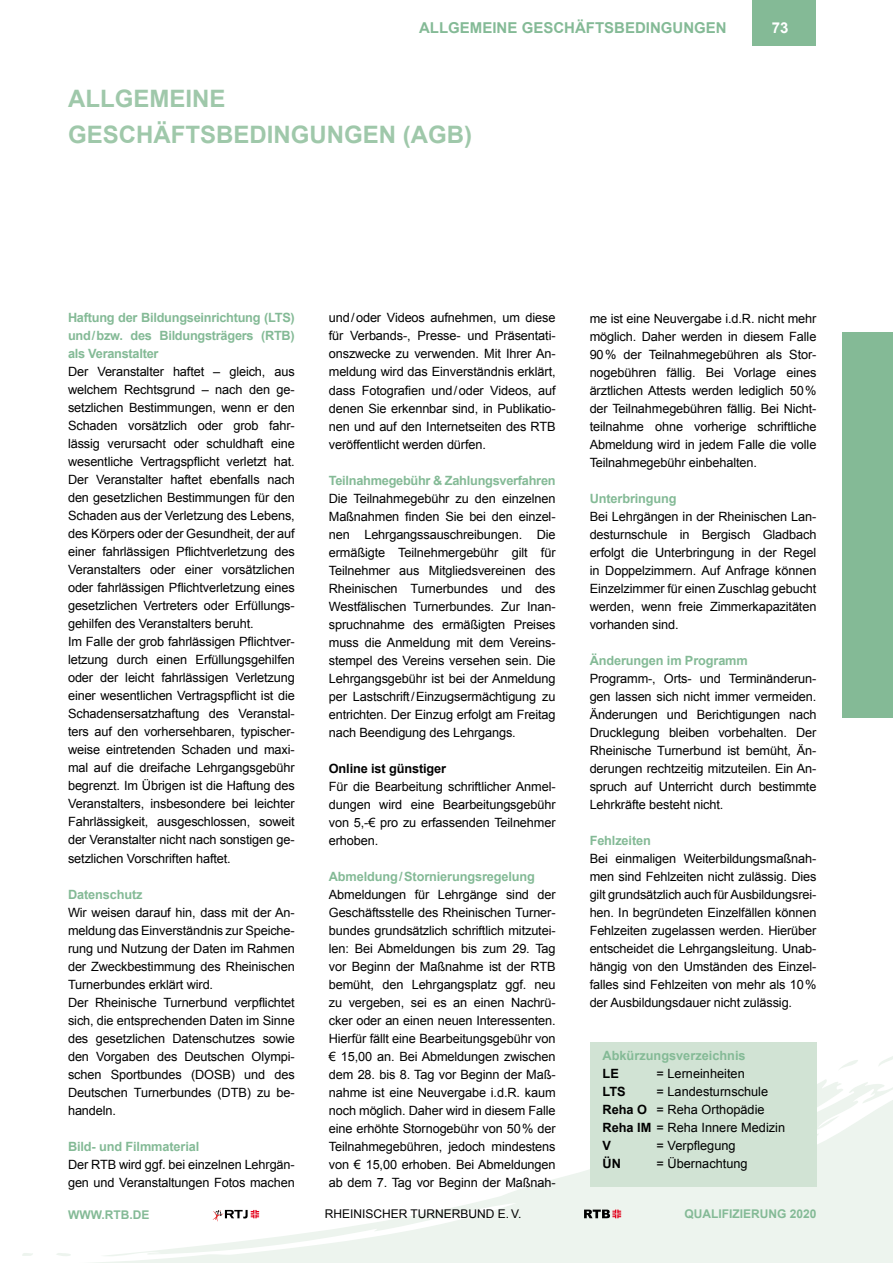
<style>
.page{position:relative;width:893px;height:1263px;background:#fff}
.page>*{position:absolute;margin:0;border:0;box-sizing:border-box;transform-origin:0 0}
.t1{font:700 24px/36px "Arial";color:#9fc8aa}
.t2{font:700 15px "Arial";color:#84ba96}
.t3{font:700 15px "Arial";color:#fff}
.t4{font:12.75px/18px "Arial";letter-spacing:-.01em;color:#000;text-align:justify}
.t5{font:700 12.75px/18px "Arial";letter-spacing:-.01em;color:#84ba96;text-align:justify}
.t6{font:700 12.75px "Arial";letter-spacing:-.01em;color:#000}
.t7{font:700 12px "Arial";color:#84ba96}
.t8{font:12px "Arial";color:#000}
.s1{font-weight:700}
</style>
<div class="page">
<svg style="left:22px;top:1042px;width:871px;height:221px"></svg>
<div style="left:752px;top:0;width:64px;height:46px;background:#84ba96"></div>
<svg style="left:584px;top:1209px;width:37px;height:9px"></svg>
<div style="left:842px;top:332px;width:51px;height:386px;background:#84ba96"></div>
<svg style="left:213px;top:1210px;width:46px;height:11px"></svg>
<div style="left:590px;top:1042px;width:226px;height:144px;background:#d1e3d4"></div>
<p class="t2" style="left:419px;top:18px;width:309px">ALLGEMEINE GESCHÄFTSBEDINGUNGEN</p>
<h1 class="t1" style="left:68px;top:81px;width:405px">ALLGEMEINE<br>GESCHÄFTSBEDINGUNGEN (AGB)</h1>
<p class="t3" style="left:772px;top:18px;width:18px">73</p>
<p class="t5" style="left:68px;top:309px;width:228px">Haftung der Bildungseinrichtung (LTS) und/bzw. des Bildungsträgers (RTB) als Veranstalter</p>
<p class="t4" style="left:68px;top:363px;width:228px;text-align:left">Der Veranstalter haftet – gleich, aus welchem Rechtsgrund – nach den ge&shy;setzlichen Bestimmungen, wenn er den Schaden vorsätzlich oder grob fahr&shy;lässig verursacht oder schuldhaft eine wesentliche Vertragspflicht verletzt hat.<br>Der Veranstalter haftet ebenfalls nach den gesetzlichen Bestimmungen für den Schaden aus der Verletzung des Lebens, des Körpers oder der Gesundheit, der auf einer fahrlässigen Pflichtverletzung des Veranstalters oder einer vorsätzlichen oder fahrlässigen Pflichtverletzung eines gesetzlichen Vertreters oder Erfüllungs&shy;gehilfen des Veranstalters beruht.<br>Im Falle der grob fahrlässigen Pflichtver&shy;letzung durch einen Erfüllungsgehilfen oder der leicht fahrlässigen Verletzung einer wesentlichen Vertragspflicht ist die Schadensersatzhaftung des Veranstal&shy;ters auf den vorhersehbaren, typischer&shy;weise eintretenden Schaden und maxi&shy;mal auf die dreifache Lehrgangsgebühr begrenzt. Im Übrigen ist die Haftung des Veranstalters, insbesondere bei leichter Fahrlässigkeit, ausgeschlossen, soweit der Veranstalter nicht nach sonstigen ge&shy;setzlichen Vorschriften haftet.</p>
<p class="t5" style="left:68px;top:885px;width:76px">Datenschutz</p>
<p class="t4" style="left:68px;top:903px;width:228px;text-align:left">Wir weisen darauf hin, dass mit der An&shy;meldung das Einverständnis zur Speiche&shy;rung und Nutzung der Daten im Rahmen der Zweckbestimmung des Rheinischen Turnerbundes erklärt wird.<br>Der Rheinische Turnerbund verpflichtet sich, die entsprechenden Daten im Sinne des gesetzlichen Datenschutzes sowie den Vorgaben des Deutschen Olympi&shy;schen Sportbundes (DOSB) und des Deutschen Turnerbundes (DTB) zu be&shy;handeln.</p>
<p class="t5" style="left:68px;top:1137px;width:133px">Bild- und Filmmaterial</p>
<p class="t4" style="left:68px;top:1155px;width:228px">Der RTB wird ggf. bei einzelnen Lehrgän&shy;gen und Veranstaltungen Fotos machen</p>
<p class="t4" style="left:329px;top:309px;width:228px">und/oder Videos aufnehmen, um diese für Verbands-, Presse- und Präsentati&shy;onszwecke zu verwenden. Mit Ihrer An&shy;meldung wird das Einverständnis erklärt, dass Fotografien und/oder Videos, auf denen Sie erkennbar sind, in Publikatio&shy;nen und auf den Internetseiten des RTB veröffentlicht werden dürfen.</p>
<p class="t5" style="left:329px;top:471px;width:228px">Teilnahmegebühr &amp; Zahlungsverfahren</p>
<p class="t4" style="left:329px;top:489px;width:228px">Die Teilnahmegebühr zu den einzelnen Maßnahmen finden Sie bei den einzel&shy;nen Lehrgangssauschreibungen. Die ermäßigte Teilnehmergebühr gilt für Teilnehmer aus Mitgliedsvereinen des Rheinischen Turnerbundes und des Westfälischen Turnerbundes. Zur Inan&shy;spruchnahme des ermäßigten Preises muss die Anmeldung mit dem Vereins&shy;stempel des Vereins versehen sein. Die Lehrgangsgebühr ist bei der Anmeldung per Lastschrift/Einzugsermächtigung zu entrichten. Der Einzug erfolgt am Freitag nach Beendigung des Lehrgangs.</p>
<p class="t6" style="left:329px;top:760px;width:119px">Online ist günstiger</p>
<p class="t4" style="left:329px;top:777px;width:228px">Für die Bearbeitung schriftlicher Anmel&shy;dungen wird eine Bearbeitungsgebühr von 5,-€ pro zu erfassenden Teilnehmer erhoben.</p>
<p class="t5" style="left:329px;top:867px;width:208px">Abmeldung/Stornierungsregelung</p>
<p class="t4" style="left:329px;top:885px;width:228px">Abmeldungen für Lehrgänge sind der Geschäftsstelle des Rheinischen Turner&shy;bundes grundsätzlich schriftlich mitzutei&shy;len: Bei Abmeldungen bis zum 29. Tag vor Beginn der Maßnahme ist der RTB bemüht, den Lehrgangsplatz ggf. neu zu vergeben, sei es an einen Nachrü&shy;cker oder an einen neuen Interessenten.<br>Hierfür fällt eine Bearbeitungsgebühr von € 15,00 an. Bei Abmeldungen zwischen dem 28. bis 8. Tag vor Beginn der Maß&shy;nahme ist eine Neuvergabe i.d.R. kaum noch möglich. Daher wird in diesem Falle eine erhöhte Stornogebühr von 50% der Teilnahmegebühren, jedoch mindestens von € 15,00 erhoben. Bei Abmeldungen ab dem 7. Tag vor Beginn der Maßnah-</p>
<p class="t4" style="left:590px;top:309px;width:228px">me ist eine Neuvergabe i.d.R. nicht mehr möglich. Daher werden in diesem Falle 90% der Teilnahmegebühren als Stor&shy;nogebühren fällig. Bei Vorlage eines ärztlichen Attests werden lediglich 50% der Teilnahmegebühren fällig. Bei Nicht&shy;teilnahme ohne vorherige schriftliche Abmeldung wird in jedem Falle die volle Teilnahmegebühr einbehalten.</p>
<p class="t5" style="left:590px;top:490px;width:89px">Unterbringung</p>
<p class="t4" style="left:590px;top:507px;width:228px">Bei Lehrgängen in der Rheinischen Lan&shy;desturnschule in Bergisch Gladbach erfolgt die Unterbringung in der Regel in Doppelzimmern. Auf Anfrage können Einzelzimmer für einen Zuschlag gebucht werden, wenn freie Zimmerkapazitäten vorhanden sind.</p>
<p class="t5" style="left:590px;top:652px;width:160px">Änderungen im Programm</p>
<p class="t4" style="left:590px;top:669px;width:228px">Programm-, Orts- und Terminänderun&shy;gen lassen sich nicht immer vermeiden.<br>Änderungen und Berichtigungen nach Drucklegung bleiben vorbehalten. Der Rheinische Turnerbund ist bemüht, Än&shy;derungen rechtzeitig mitzuteilen. Ein An&shy;spruch auf Unterricht durch bestimmte Lehrkräfte besteht nicht.</p>
<p class="t5" style="left:590px;top:832px;width:63px">Fehlzeiten</p>
<p class="t4" style="left:590px;top:849px;width:228px">Bei einmaligen Weiterbildungsmaßnah&shy;men sind Fehlzeiten nicht zulässig. Dies gilt grundsätzlich auch für Ausbildungsrei&shy;hen. In begründeten Einzelfällen können Fehlzeiten zugelassen werden. Hierüber entscheidet die Lehrgangsleitung. Unab&shy;hängig von den Umständen des Einzel&shy;falles sind Fehlzeiten von mehr als 10% der Ausbildungsdauer nicht zulässig.</p>
<p class="t5" style="left:603px;top:1047px;width:145px">Abkürzungsverzeichnis</p>
<p class="t6" style="left:603px;top:1065px;width:18px">LE</p>
<p class="t4" style="left:657px;top:1065px;width:90px">= Lerneinheiten</p>
<p class="t6" style="left:603px;top:1083px;width:25px">LTS</p>
<p class="t4" style="left:603px;top:1083px;width:184px;text-align:left;text-indent:54px">= Landesturnschule<br><span class="s1">Reha O</span> = Reha Orthopädie<br><span class="s1">Reha IM</span> = Reha Innere Medizin<br><span class="s1">V</span></p>
<p class="t4" style="left:657px;top:1137px;width:81px">= Verpflegung</p>
<p class="t6" style="left:603px;top:1155px;width:20px">ÜN</p>
<p class="t4" style="left:657px;top:1155px;width:93px">= Übernachtung</p>
<p class="t7" style="left:68px;top:1206px;width:83px">WWW.RTB.DE</p>
<p class="t8" style="left:325px;top:1206px;width:198px">RHEINISCHER TURNERBUND E. V.</p>
<p class="t7" style="left:684px;top:1206px;width:134px">QUALIFIZIERUNG 2020</p>
</div>
